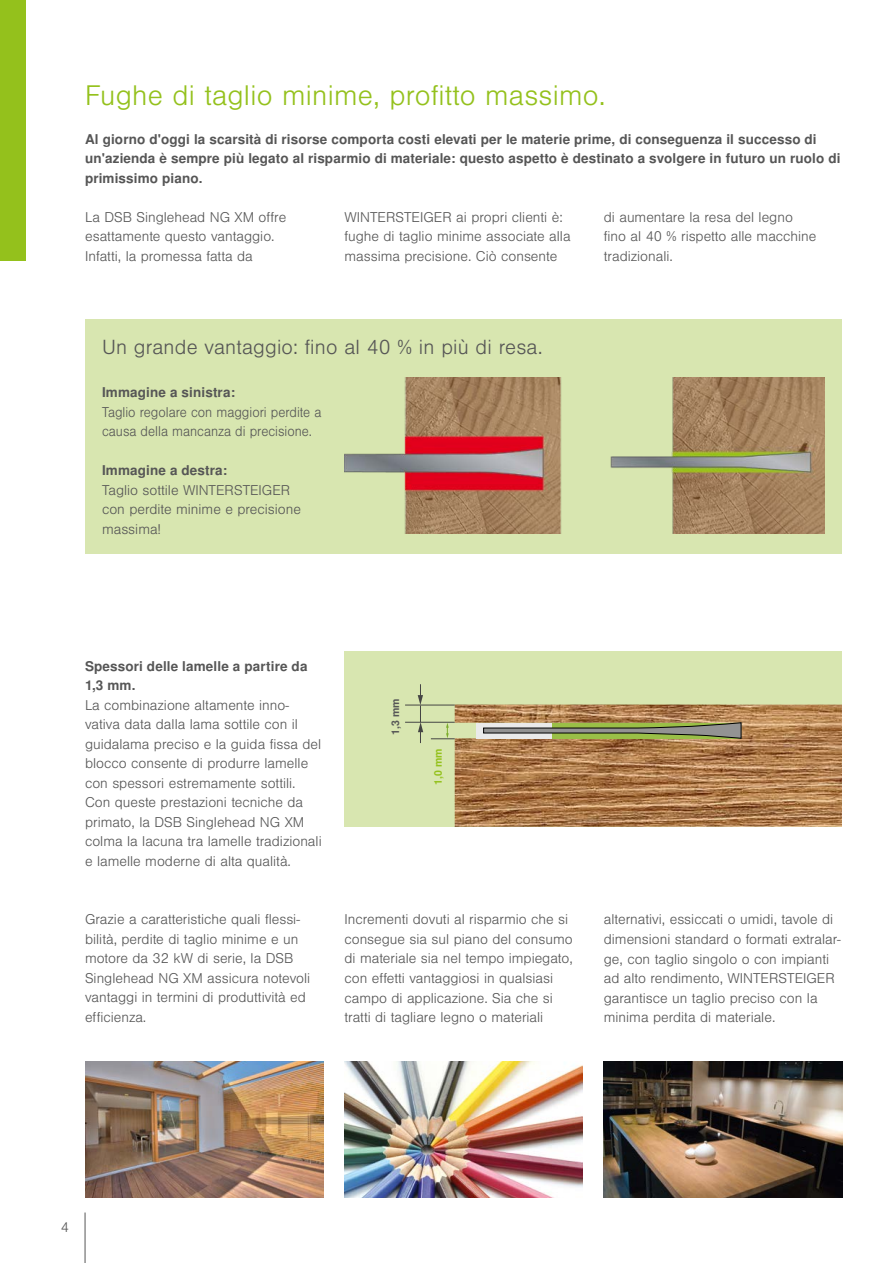
<style>
.page{position:relative;width:893px;height:1263px;background:#fff}
.page>*{position:absolute;margin:0;border:0;box-sizing:border-box;transform-origin:0 0}
.t1{font:300 27px "Nimbus San LOT";letter-spacing:.01em;color:#94c11c}
.t2{font:300 19.5px "Nimbus San LOT";letter-spacing:.01em;color:#565656}
.t3{font:300 13.5px/19.5px "Nimbus San LOT";color:#565656}
.t4{font:700 13.5px/19.5px "Nimbus San LOT";letter-spacing:.01em;color:#565656}
.t5{font:300 13.5px/19.5px "Nimbus San LOT";color:#565656;scale:.93 1}
.t6{font:700 10.5px "Nimbus San LOT";color:#565656}
.t7{font:700 10.5px "Nimbus San LOT";color:#94c11c}
</style>
<div class="page">
<hr style="left:85px;top:1212px;width:1px;height:51px;background:#565656">
<img style="left:85px;top:1061px;width:238px;height:136px">
<img style="left:604px;top:1061px;width:238px;height:136px">
<img style="left:344px;top:1061px;width:239px;height:136px">
<div style="left:345px;top:651px;width:497px;height:176px;background:#d8e6b0"></div>
<img style="left:455px;top:704px;width:387px;height:123px">
<div style="left:476px;top:723px;width:265px;height:15px;background:#eaeaea"></div>
<svg style="left:483px;top:723px;width:258px;height:15px;background:#8f9b73"></svg>
<hr style="left:405px;top:722px;width:50px;height:1px;background:#454544">
<hr style="left:405px;top:705px;width:50px;height:1px;background:#454544">
<svg style="left:431px;top:723px;width:24px;height:16px"></svg>
<svg style="left:418px;top:684px;width:5px;height:59px"></svg>
<div style="left:85px;top:319px;width:757px;height:234px;background:#d8e6b0"></div>
<div style="left:0;top:0;width:26px;height:261px;background:#94c11c"></div>
<img style="left:345px;top:378px;width:480px;height:156px">
<h1 class="t1" style="left:85px;top:79px;width:522px">Fughe di taglio minime, profitto massimo.</h1>
<p class="t4" style="left:85px;top:130px;width:757px">Al giorno d'oggi la scarsità di risorse comporta costi elevati per le materie prime, di conseguenza il successo di un'azienda è sempre più legato al risparmio di materiale: questo aspetto è destinato a svolgere in futuro un ruolo di primissimo piano.</p>
<p class="t3" style="left:85px;top:207px;width:203px">La DSB Singlehead NG XM offre esattamente questo vantaggio.<br>Infatti, la promessa fatta da</p>
<p class="t3" style="left:344px;top:208px;width:228px">WINTERSTEIGER ai propri clienti è: fughe di taglio minime associate alla massima precisione. Ciò consente</p>
<p class="t3" style="left:604px;top:208px;width:214px">di aumentare la resa del legno fino al 40 % rispetto alle macchine tradizionali.</p>
<h2 class="t2" style="left:102px;top:336px;width:442px">Un grande vantaggio: fino al 40 % in più di resa.</h2>
<p class="t4" style="left:102px;top:383px;width:135px">Immagine a sinistra:</p>
<p class="t5" style="left:102px;top:403px;width:237px">Taglio regolare con maggiori perdite a causa della mancanza di precisione.</p>
<p class="t4" style="left:102px;top:461px;width:127px">Immagine a destra:</p>
<p class="t3" style="left:102px;top:481px;width:200px">Taglio sottile WINTERSTEIGER con perdite minime e precisione massima!</p>
<p class="t4" style="left:85px;top:657px;width:224px">Spessori delle lamelle a partire da<br>1,3 mm.</p>
<p class="t3" style="left:85px;top:696px;width:238px">La combinazione altamente inno&shy;vativa data dalla lama sottile con il guidalama preciso e la guida fissa del blocco consente di produrre lamelle con spessori estremamente sottili.<br>Con queste prestazioni tecniche da primato, la DSB Singlehead NG XM colma la lacuna tra lamelle tradizionali e lamelle moderne di alta qualità.</p>
<p class="t6" style="left:389px;top:735px;width:38px;rotate:-90deg">1,3 mm</p>
<p class="t7" style="left:432px;top:784px;width:38px;rotate:-90deg">1,0 mm</p>
<p class="t3" style="left:85px;top:910px;width:227px">Grazie a caratteristiche quali flessi&shy;bilità, perdite di taglio minime e un motore da 32 kW di serie, la DSB<br>Singlehead NG XM assicura notevoli vantaggi in termini di produttività ed efficienza.</p>
<p class="t3" style="left:344px;top:910px;width:230px">Incrementi dovuti al risparmio che si consegue sia sul piano del consumo di materiale sia nel tempo impiegato, con effetti vantaggiosi in qualsiasi campo di applicazione. Sia che si tratti di tagliare legno o materiali</p>
<p class="t3" style="left:604px;top:910px;width:238px">alternativi, essiccati o umidi, tavole di dimensioni standard o formati extralar&shy;ge, con taglio singolo o con impianti ad alto rendimento, WINTERSTEIGER garantisce un taglio preciso con la minima perdita di materiale.</p>
<p class="t3" style="left:61px;top:1218px;width:10px">4</p>
</div>
